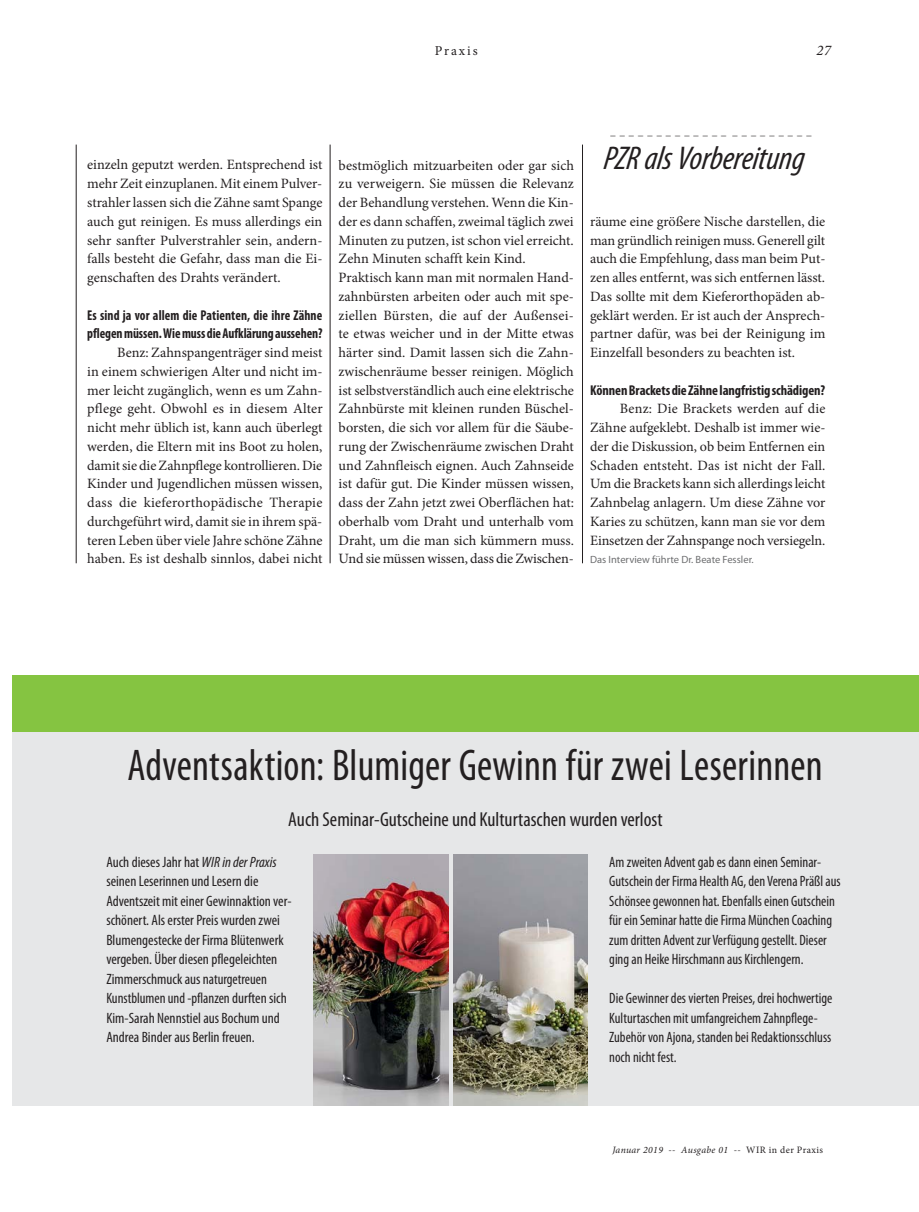
<style>
.page{position:relative;width:919px;height:1212px;background:#fff}
.page>*{position:absolute;margin:0;border:0;box-sizing:border-box;transform-origin:0 0}
.t1{font:condensed 44.55px "Myriad Pro";letter-spacing:.005em;color:#231f20;scale:.93 1}
.t2{font:italic condensed 33px "Myriad Pro";letter-spacing:-.015em;color:#231f20}
.t3{font:condensed 20.25px "Myriad Pro";color:#231f20}
.t4{font:condensed 15px/19.5px "Myriad Pro";color:#231f20;scale:.96 1}
.t5{font:condensed 15px/19.5px "Myriad Pro";color:#231f20}
.t6{font:italic 14.7px "Minion Pro";color:#231f20}
.t7{font:14.25px/18.8px "Minion Pro";color:#231f20;text-align:justify}
.t8{font:700 condensed 14.25px/18.8px "Myriad Pro";letter-spacing:-.005em;color:#231f20;scale:.93 1}
.t9{font:700 condensed 14.25px "Myriad Pro";letter-spacing:-.005em;color:#231f20}
.t10{font:13.5px "Minion Pro";letter-spacing:.14em;color:#231f20}
.t11{font:10.5px "Myriad Pro";color:#6d6e70}
.t12{font:700 10.2px "Myriad Pro";color:#231f20}
.t13{font:italic 9.75px "Minion Pro";letter-spacing:.035em;color:#231f20}
.s1{font-style:italic}
.s2{font-style:normal}
</style>
<div class="page">
<hr style="left:330px;top:145px;width:1px;height:418px;background:#231f20">
<hr style="left:582px;top:145px;width:1px;height:418px;background:#231f20">
<hr style="left:76px;top:145px;width:1px;height:418px;background:#231f20">
<div style="left:13px;top:732px;width:905px;height:373px;background:#e6e7e8"></div>
<div style="left:13px;top:676px;width:905px;height:56px;background:#85c441"></div>
<img style="left:453px;top:854px;width:134px;height:251px">
<img style="left:314px;top:854px;width:134px;height:251px">
<p class="t10" style="left:435px;top:45px;width:44px">Praxis</p>
<p class="t6" style="left:816px;top:45px;width:16px">27</p>
<p class="t7" style="left:87px;top:157px;width:237px">einzeln geputzt werden. Entsprechend ist mehr Zeit einzuplanen. Mit einem Pulver&shy;strahler lassen sich die Zähne samt Spange auch gut reinigen. Es muss allerdings ein sehr sanfter Pulverstrahler sein, andern&shy;falls besteht die Gefahr, dass man die Ei&shy;genschaften des Drahts verändert.</p>
<p class="t8" style="left:87px;top:307px;width:254px">Es sind ja vor allem die Patienten, die ihre Zähne pflegen müssen. Wie muss die Aufklärung aussehen?</p>
<p class="t7" style="left:87px;top:344px;width:237px;text-indent:30px">Benz: Zahnspangenträger sind meist in einem schwierigen Alter und nicht im&shy;mer leicht zugänglich, wenn es um Zahn&shy;pflege geht. Obwohl es in diesem Alter nicht mehr üblich ist, kann auch überlegt werden, die Eltern mit ins Boot zu holen, damit sie die Zahnpflege kontrollieren. Die Kinder und Jugendlichen müssen wissen, dass die kieferorthopädische Therapie durchgeführt wird, damit sie in ihrem spä&shy;teren Leben über viele Jahre schöne Zähne haben. Es ist deshalb sinnlos, dabei nicht</p>
<p class="t7" style="left:338px;top:157px;width:237px;text-align:left">bestmöglich mitzuarbeiten oder gar sich zu verweigern. Sie müssen die Relevanz der Behandlung verstehen. Wenn die Kin&shy;der es dann schaffen, zweimal täglich zwei Minuten zu putzen, ist schon viel erreicht.<br>Zehn Minuten schafft kein Kind.<br>Praktisch kann man mit normalen Hand&shy;zahnbürsten arbeiten oder auch mit spe&shy;ziellen Bürsten, die auf der Außensei&shy;te etwas weicher und in der Mitte etwas härter sind. Damit lassen sich die Zahn&shy;zwischenräume besser reinigen. Möglich ist selbstverständlich auch eine elektrische Zahnbürste mit kleinen runden Büschel&shy;borsten, die sich vor allem für die Säube&shy;rung der Zwischenräume zwischen Draht und Zahnfleisch eignen. Auch Zahnseide ist dafür gut. Die Kinder müssen wissen, dass der Zahn jetzt zwei Oberflächen hat: oberhalb vom Draht und unterhalb vom Draht, um die man sich kümmern muss.<br>Und sie müssen wissen, dass die Zwischen-</p>
<p class="t12" style="left:610px;top:126px;width:202px">_ _ _ _ _ _ _ _ _ _ _ _ _ _ _ _ _ _ _ _ _ _</p>
<h2 class="t2" style="left:603px;top:146px;width:202px">PZR als Vorbereitung</h2>
<p class="t7" style="left:590px;top:213px;width:237px">räume eine größere Nische darstellen, die man gründlich reinigen muss. Generell gilt auch die Empfehlung, dass man beim Put&shy;zen alles entfernt, was sich entfernen lässt.<br>Das sollte mit dem Kieferorthopäden ab&shy;geklärt werden. Er ist auch der Ansprech&shy;partner dafür, was bei der Reinigung im Einzelfall besonders zu beachten ist.</p>
<p class="t9" style="left:590px;top:384px;width:237px">Können Brackets die Zähne langfristig schädigen?</p>
<p class="t7" style="left:590px;top:401px;width:237px;text-indent:30px">Benz: Die Brackets werden auf die Zähne aufgeklebt. Deshalb ist immer wie&shy;der die Diskussion, ob beim Entfernen ein Schaden entsteht. Das ist nicht der Fall.<br>Um die Brackets kann sich allerdings leicht Zahnbelag anlagern. Um diese Zähne vor Karies zu schützen, kann man sie vor dem Einsetzen der Zahnspange noch versiegeln.</p>
<p class="t11" style="left:590px;top:556px;width:165px">Das Interview führte Dr. Beate Fessler.</p>
<h1 class="t1" style="left:127px;top:748px;width:749px">Adventsaktion: Blumiger Gewinn für zwei Leserinnen</h1>
<h3 class="t3" style="left:288px;top:811px;width:376px">Auch Seminar-Gutscheine und Kulturtaschen wurden verlost</h3>
<p class="t5" style="left:106px;top:853px;width:187px">Auch dieses Jahr hat <span class="s1">WIR in der Praxis </span>seinen Leserinnen und Lesern die Adventszeit mit einer Gewinnaktion ver&shy;schönert. Als erster Preis wurden zwei Blumengestecke der Firma Blütenwerk vergeben. Über diesen pflegeleichten Zimmerschmuck aus naturgetreuen Kunstblumen und -pflanzen durften sich Kim-Sarah Nennstiel aus Bochum und Andrea Binder aus Berlin freuen.</p>
<p class="t4" style="left:609px;top:853px;width:242px">Am zweiten Advent gab es dann einen Seminar-Gutschein der Firma Health AG, den Verena Präßl aus Schönsee gewonnen hat. Ebenfalls einen Gutschein für ein Seminar hatte die Firma München Coaching zum dritten Advent zur Verfügung gestellt. Dieser ging an Heike Hirschmann aus Kirchlengern.</p>
<p class="t4" style="left:609px;top:990px;width:234px">Die Gewinner des vierten Preises, drei hochwertige Kulturtaschen mit umfangreichem Zahnpflege-Zubehör von Ajona, standen bei Redaktionsschluss noch nicht fest.</p>
<p class="t13" style="left:612px;top:1146px;width:212px">Januar 2019 -- Ausgabe 01 -- <span class="s2">WIR in der Praxis</span></p>
</div>
